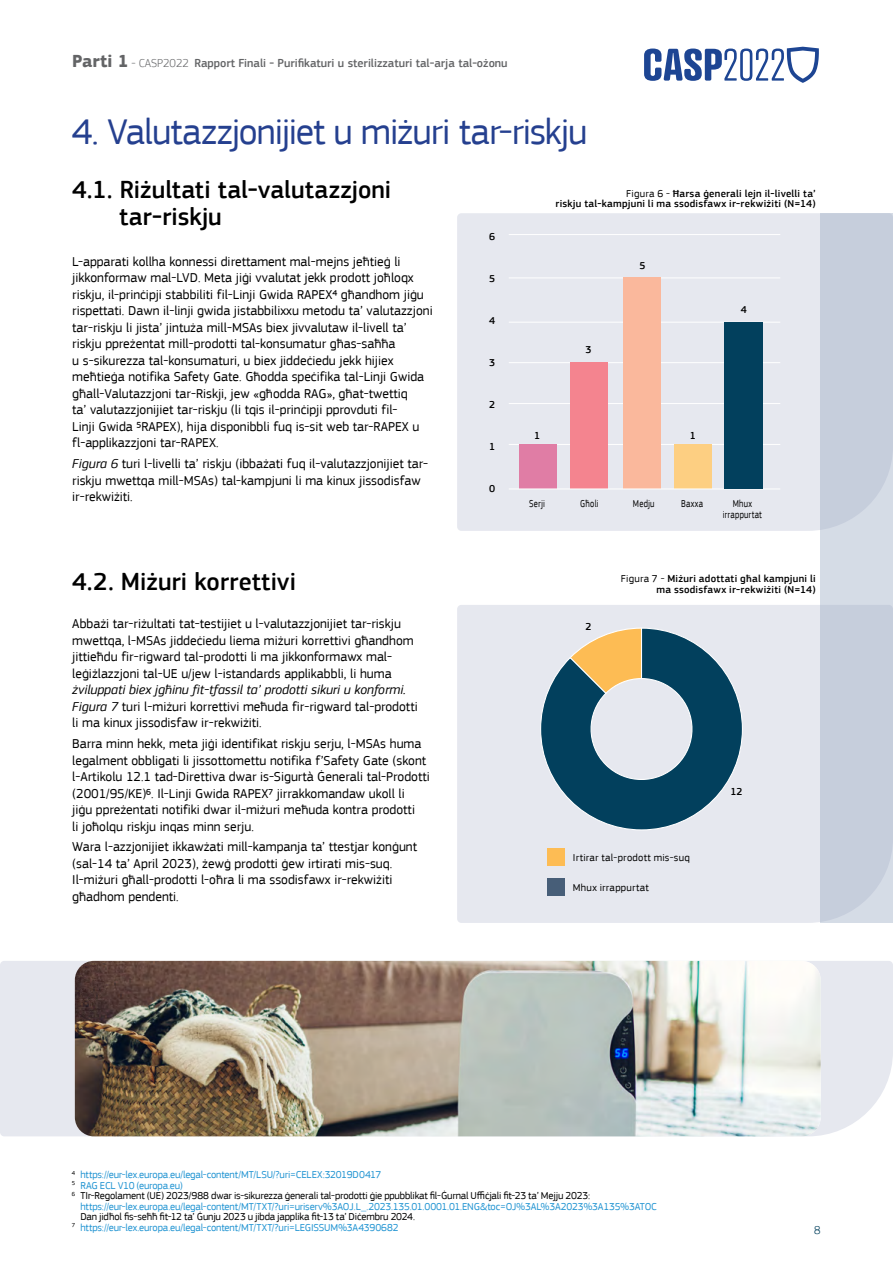
<style>
.page{position:relative;width:893px;height:1263px;background:#fff}
.page>*{position:absolute;margin:0;border:0;box-sizing:border-box;transform-origin:0 0}
.t1{font:37.5px "EC Square Sans Pro";letter-spacing:-.03em;color:#25408f}
.t2{font:500 25.5px/27px "EC Square Sans Pro";color:#000}
.t3{font:13.5px/16.5px "EC Square Sans Pro";color:#000}
.t4{font:500 12px "EC Square Sans Pro";color:#636466}
.t5{font:300 12px "EC Square Sans Pro";color:#02405d}
.t6{font:10.5px/10.5px "EC Square Sans Pro";letter-spacing:-.01em;color:#000}
.t7{font:10.5px "EC Square Sans Pro";letter-spacing:-.015em;color:#2194d2}
.t8{font:500 10.5px/10.5px "EC Square Sans Pro";letter-spacing:.025em;color:#000;text-align:right}
.t9{font:10.5px "EC Square Sans Pro";letter-spacing:.025em;color:#000}
.t10{font:10.5px "EC Square Sans Pro";letter-spacing:-.01em;color:#000;scale:.8 1}
.t11{font:10.5px "EC Square Sans Pro";letter-spacing:.03em;color:#000}
.t12{font:10.5px/10.5px "EC Square Sans Pro";letter-spacing:.03em;color:#000;text-align:center;scale:.8 1}
.s1{font-weight:700;font-size:18px}
.s2{font-weight:300}
.s3{font-weight:400}
.s4{font-style:italic}
.s5{color:#2194d2}
</style>
<div class="page">
<div style="left:457px;top:213px;width:364px;height:318px;background:#e6e8ef"></div>
<hr style="left:509px;top:322px;width:271px;height:1px;background:#fff">
<hr style="left:509px;top:362px;width:271px;height:1px;background:#fff">
<hr style="left:509px;top:277px;width:271px;height:1px;background:#fff">
<hr style="left:509px;top:234px;width:271px;height:1px;background:#fff">
<hr style="left:509px;top:403px;width:271px;height:1px;background:#fff">
<hr style="left:509px;top:444px;width:271px;height:1px;background:#fff">
<div style="left:674px;top:444px;width:37px;height:45px;background:#fdcf82"></div>
<div style="left:623px;top:278px;width:38px;height:211px;background:#fab89c"></div>
<div style="left:570px;top:362px;width:38px;height:127px;background:#f4848f"></div>
<div style="left:519px;top:444px;width:37px;height:45px;background:#e07da5"></div>
<hr style="left:509px;top:489px;width:271px;height:1px;background:#fff">
<div style="left:457px;top:605px;width:364px;height:318px;background:#e6e8ef"></div>
<div style="left:547px;top:878px;width:17px;height:17px;background:#475e78"></div>
<div style="left:821px;top:213px;width:72px;height:710px;background:linear-gradient(to right,#c7cfdd,#cad1de)"></div>
<div style="left:0;top:961px;width:893px;height:175px;background:#e6e8ef"></div>
<img style="left:75px;top:961px;width:746px;height:175px">
<div style="left:724px;top:322px;width:39px;height:167px;background:#02405d"></div>
<div style="left:547px;top:849px;width:17px;height:17px;background:#fdbc54"></div>
<svg style="left:539px;top:627px;width:204px;height:204px;background:#78939d"></svg>
<svg style="left:644px;top:47px;width:175px;height:36px"></svg>
<p class="t4" style="left:72px;top:56px;width:437px"><span class="s1">Parti 1</span> <span class="s2">- CASP2022</span> Rapport Finali - Purifikaturi u sterilizzaturi tal-arja tal-ożonu</p>
<h1 class="t1" style="left:72px;top:110px;width:517px">4. Valutazzjonijiet u miżuri tar-riskju</h1>
<h2 class="t2" style="left:119px;top:177px;width:274px;text-indent:-47px">4.1. Riżultati tal-valutazzjoni tar-riskju</h2>
<p class="t8" style="left:556px;top:188px;width:262px"><span class="s3">Figura 6 -</span> Ħarsa ġenerali lejn il-livelli ta’<br>riskju tal-kampjuni li ma ssodisfawx ir-rekwiżiti (N=14)</p>
<p class="t3" style="left:72px;top:253px;width:362px">L-apparati kollha konnessi direttament mal-mejns jeħtieġ li jikkonformaw mal-LVD. Meta jiġi vvalutat jekk prodott joħloqx riskju, il-prinċipji stabbiliti fil-Linji Gwida RAPEX4 għandhom jiġu rispettati. Dawn il-linji gwida jistabbilixxu metodu ta’ valutazzjoni tar-riskju li jista’ jintuża mill-MSAs biex jivvalutaw il-livell ta’ riskju ppreżentat mill-prodotti tal-konsumatur għas-saħħa<br>u s-sikurezza tal-konsumaturi, u biex jiddeċiedu jekk hijiex meħtieġa notifika Safety Gate. Għodda speċifika tal-Linji Gwida għall-Valutazzjoni tar-Riskji, jew «għodda RAG», għat-twettiq<br>ta’ valutazzjonijiet tar-riskju (li tqis il-prinċipji pprovduti fil-<br>Linji Gwida 5RAPEX), hija disponibbli fuq is-sit web tar-RAPEX u fl-applikazzjoni tar-RAPEX.</p>
<p class="t3" style="left:72px;top:455px;width:357px"><span class="s4">Figura 6</span> turi l-livelli ta’ riskju (ibbażati fuq il-valutazzjonijiet tar&shy;riskju mwettqa mill-MSAs) tal-kampjuni li ma kinux jissodisfaw ir-rekwiżiti.</p>
<h2 class="t2" style="left:72px;top:568px;width:225px">4.2. Miżuri korrettivi</h2>
<p class="t8" style="left:489px;top:231px;width:8px">6</p>
<p class="t8" style="left:489px;top:273px;width:8px">5</p>
<p class="t8" style="left:489px;top:315px;width:8px">4</p>
<p class="t8" style="left:489px;top:357px;width:8px">3</p>
<p class="t8" style="left:489px;top:399px;width:8px">2</p>
<p class="t8" style="left:489px;top:441px;width:8px">1</p>
<p class="t8" style="left:489px;top:483px;width:8px">0</p>
<p class="t8" style="left:586px;top:345px;width:8px">3</p>
<p class="t8" style="left:639px;top:260px;width:8px">5</p>
<p class="t8" style="left:741px;top:304px;width:8px">4</p>
<p class="t8" style="left:534px;top:431px;width:8px">1</p>
<p class="t8" style="left:690px;top:431px;width:8px">1</p>
<p class="t10" style="left:529px;top:498px;width:21px">Serji</p>
<p class="t10" style="left:580px;top:498px;width:25px">Għoli</p>
<p class="t10" style="left:633px;top:498px;width:29px">Medju</p>
<p class="t10" style="left:681px;top:498px;width:29px">Baxxa</p>
<p class="t12" style="left:723px;top:499px;width:51px">Mhux irrappurtat</p>
<p class="t8" style="left:621px;top:574px;width:196px"><span class="s3">Figura 7 -</span> Miżuri adottati għal kampjuni li ma ssodisfawx ir-rekwiżiti (N=14)</p>
<p class="t3" style="left:72px;top:616px;width:343px">Abbażi tar-riżultati tat-testijiet u l-valutazzjonijiet tar-riskju mwettqa, l-MSAs jiddeċiedu liema miżuri korrettivi għandhom jittieħdu fir-rigward tal-prodotti li ma jikkonformawx mal&shy;leġiżlazzjoni tal-UE u/jew l-istandards applikabbli, li huma</p>
<p class="t3" style="left:72px;top:682px;width:347px"><span class="s4">żviluppati biex jgħinu fit-tfassil ta’ prodotti sikuri u konformi.<br>Figura 7</span> turi l-miżuri korrettivi meħuda fir-rigward tal-prodotti li ma kinux jissodisfaw ir-rekwiżiti.</p>
<p class="t3" style="left:72px;top:736px;width:359px">Barra minn hekk, meta jiġi identifikat riskju serju, l-MSAs huma legalment obbligati li jissottomettu notifika f’Safety Gate (skont l-Artikolu 12.1 tad-Direttiva dwar is-Sigurtà Ġenerali tal-Prodotti (2001/95/KE)6. Il-Linji Gwida RAPEX7 jirrakkomandaw ukoll li<br>jiġu ppreżentati notifiki dwar il-miżuri meħuda kontra prodotti<br>li joħolqu riskju inqas minn serju.</p>
<p class="t3" style="left:72px;top:839px;width:346px">Wara l-azzjonijiet ikkawżati mill-kampanja ta’ ttestjar konġunt (sal-14 ta’ April 2023), żewġ prodotti ġew irtirati mis-suq.<br>Il-miżuri għall-prodotti l-oħra li ma ssodisfawx ir-rekwiżiti għadhom pendenti.</p>
<p class="t9" style="left:573px;top:852px;width:118px">Irtirar tal-prodott mis-suq</p>
<p class="t8" style="left:585px;top:622px;width:8px">2</p>
<p class="t11" style="left:573px;top:881px;width:78px">Mhux irrappurtat</p>
<p class="t8" style="left:730px;top:786px;width:14px">12</p>
<p class="t7" style="left:72px;top:1168px;width:311px"><sup>4</sup> https://eur-lex.europa.eu/legal-content/MT/LSU/?uri=CELEX:32019D0417</p>
<p class="t7" style="left:72px;top:1179px;width:113px"><sup>5</sup> RAG ECL V10 (europa.eu)</p>
<p class="t6" style="left:72px;top:1190px;width:520px"><sup>6</sup> TIr-Regolament (UE) 2023/988 dwar is-sikurezza ġenerali tal-prodotti ġie ppubblikat fil-Ġurnal Uffiċjali fit-23 ta’ Mejju 2023:</p>
<p class="t7" style="left:80px;top:1200px;width:578px">https://eur-lex.europa.eu/legal-content/MT/TXT/?uri=uriserv%3AOJ.L_.2023.135.01.0001.01.ENG&amp;toc=OJ%3AL%3A2023%3A135%3ATOC</p>
<p class="t6" style="left:72px;top:1211px;width:345px;text-indent:9px">Dan jidħol fis-seħħ fit-12 ta’ Ġunju 2023 u jibda japplika fit-13 ta’ Diċembru 2024.<br><sup>7</sup> <span class="s5">https://eur-lex.europa.eu/legal-content/MT/TXT/?uri=LEGISSUM%3A4390682</span></p>
<p class="t5" style="left:814px;top:1223px;width:8px">8</p>
</div>
